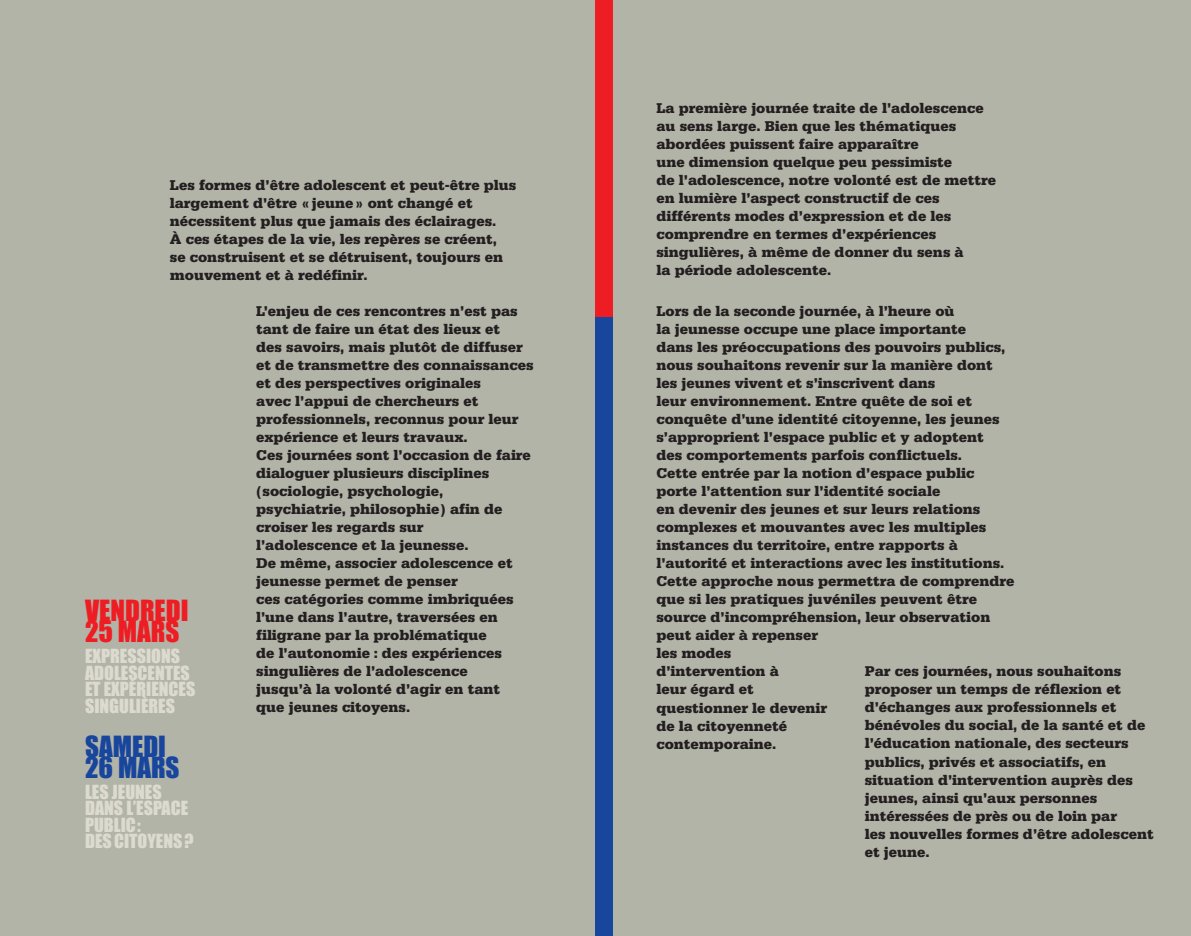
<style>
.page{position:relative;width:1191px;height:936px;background:#fff}
.page>*{position:absolute;margin:0;border:0;box-sizing:border-box;transform-origin:0 0}
.t1{font:27px/21px "Impact";color:#ee1d23}
.t2{font:27px/21px "Impact";color:#18469d}
.t3{font:18px/16.5px "Impact";color:#dddbcf}
.t4{font:900 15px/18px "Serifa";color:#231f20}
</style>
<div class="page">
<div style="left:0;top:0;width:597px;height:935px;background:#b3b4a8"></div>
<div style="left:595px;top:0;width:596px;height:935px;background:#b3b4a8"></div>
<div style="left:595px;top:0;width:17px;height:317px;background:#ee1d23"></div>
<div style="left:595px;top:317px;width:17px;height:618px;background:#18469d"></div>
<p class="t4" style="left:170px;top:177px;width:348px">Les formes d’être adolescent et peut-être plus largement d’être «jeune» ont changé et nécessitent plus que jamais des éclairages.<br>À ces étapes de la vie, les repères se créent, se construisent et se détruisent, toujours en mouvement et à redéfinir.</p>
<p class="t4" style="left:256px;top:303px;width:279px">L’enjeu de ces rencontres n’est pas tant de faire un état des lieux et<br>des savoirs, mais plutôt de diffuser et de transmettre des connaissances et des perspectives originales<br>avec l’appui de chercheurs et professionnels, reconnus pour leur expérience et leurs travaux.<br>Ces journées sont l’occasion de faire dialoguer plusieurs disciplines (sociologie, psychologie, psychiatrie, philosophie) afin de croiser les regards sur<br>l’adolescence et la jeunesse.<br>De même, associer adolescence et jeunesse permet de penser<br>ces catégories comme imbriquées l’une dans l’autre, traversées en filigrane par la problématique<br>de l’autonomie : des expériences singulières de l’adolescence<br>jusqu’à la volonté d’agir en tant<br>que jeunes citoyens.</p>
<h1 class="t2" style="left:85px;top:736px;width:96px">SAMEDI<br>26 MARS</h1>
<p class="t3" style="left:85px;top:784px;width:110px">LES JEUNES<br>DANS L’ESPACE<br>PUBLIC:<br>DESCITOYENS?</p>
<h1 class="t1" style="left:85px;top:601px;width:105px">VENDREDI<br>25 MARS</h1>
<p class="t3" style="left:85px;top:649px;width:112px">EXPRESSIONS<br>ADOLESCENTES<br>ET EXPÉRIENCES<br>SINGULIÈRES</p>
<p class="t4" style="left:656px;top:100px;width:341px">La première journée traite de l’adolescence au sens large. Bien que les thématiques abordées puissent faire apparaître<br>une dimension quelque peu pessimiste<br>de l’adolescence, notre volonté est de mettre en lumière l’aspect constructif de ces différents modes d’expression et de les comprendre en termes d’expériences singulières, à même de donner du sens à<br>la période adolescente.</p>
<p class="t4" style="left:656px;top:303px;width:360px">Lors de la seconde journée, à l’heure où<br>la jeunesse occupe une place importante<br>dans les préoccupations des pouvoirs publics, nous souhaitons revenir sur la manière dont les jeunes vivent et s’inscrivent dans<br>leur environnement. Entre quête de soi et conquête d’une identité citoyenne, les jeunes s’approprient l’espace public et y adoptent<br>des comportements parfois conflictuels.<br>Cette entrée par la notion d’espace public porte l’attention sur l’identité sociale<br>en devenir des jeunes et sur leurs relations complexes et mouvantes avec les multiples instances du territoire, entre rapports à l’autorité et interactions avec les institutions.<br>Cette approche nous permettra de comprendre que si les pratiques juvéniles peuvent être source d’incompréhension, leur observation peut aider à repenser<br>les modes<br>d’intervention à<br>leur égard et<br>questionner le devenir<br>de la citoyenneté<br>contemporaine.</p>
<p class="t4" style="left:864px;top:663px;width:290px">Par ces journées, nous souhaitons proposer un temps de réflexion et d’échanges aux professionnels et bénévoles du social, de la santé et de l’éducation nationale, des secteurs publics, privés et associatifs, en situation d’intervention auprès des jeunes, ainsi qu’aux personnes intéressées de près ou de loin par<br>les nouvelles formes d’être adolescent et jeune.</p>
</div>
